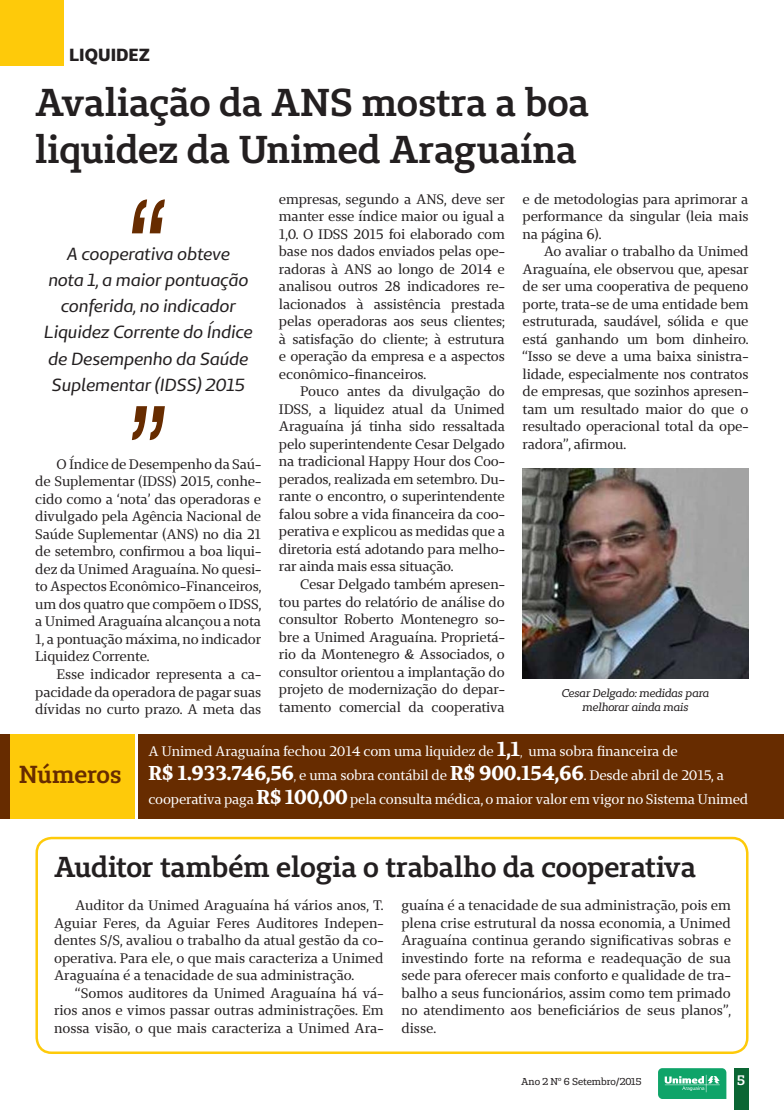
<style>
.page{position:relative;width:784px;height:1110px;background:#fff}
.page>*{position:absolute;margin:0;border:0;box-sizing:border-box;transform-origin:0 0}
.t1{font:600 38.75px/46.5px "Unimed Slab";letter-spacing:-.005em;color:#231f20}
.t2{font:600 28.75px "Unimed Slab";letter-spacing:-.005em;color:#231f20}
.t3{font:600 24.62px "Unimed Slab";letter-spacing:-.005em;color:#672c00}
.t4{font:italic 17.5px/26.2px "Unimed Sans";letter-spacing:-.01em;color:#231f20;text-align:center}
.t5{font:800 17.5px "Unimed Sans";color:#231f20}
.t6{font:13.75px/17.5px "Unimed Serif";letter-spacing:-.01em;color:#231f20;text-align:justify}
.t7{font:13.75px/23.8px "Unimed Serif";letter-spacing:-.01em;color:#fff}
.t8{font:600 13.75px "Unimed Slab";color:#fff}
.t9{font:italic 11.25px/13.5px "Unimed Slab";letter-spacing:-.005em;color:#231f20;text-align:center}
.t10{font:10px "Unimed Slab";letter-spacing:-.005em;color:#231f20}
.s1{font-weight:700;font-size:20px}
.s2{font-style:inherit}
</style>
<div class="page">
<div style="left:733px;top:1067px;width:14px;height:42px;background:#0b6634"></div>
<svg style="left:658px;top:1068px;width:68px;height:30px;background:#30b07e"></svg>
<img style="left:522px;top:468px;width:226px;height:210px">
<div style="left:0;top:0;width:64px;height:66px;background:#feca0a"></div>
<div style="left:35px;top:836px;width:713px;height:217px;border:2px solid #feca0a;border-radius:15px"></div>
<svg style="left:132px;top:199px;width:33px;height:34px"></svg>
<svg style="left:132px;top:406px;width:33px;height:34px"></svg>
<div style="left:0;top:734px;width:135px;height:84px;background:#feca0a"></div>
<div style="left:138px;top:734px;width:645px;height:84px;background:#672c00"></div>
<div style="left:0;top:734px;width:10px;height:84px;background:#672c00"></div>
<p class="t5" style="left:69px;top:43px;width:82px">LIQUIDEZ</p>
<h1 class="t1" style="left:35px;top:78px;width:555px">Avaliação da ANS mostra a boa liquidez da Unimed Araguaína</h1>
<p class="t6" style="left:279px;top:190px;width:227px">empresas, segundo a ANS, deve ser manter esse índice maior ou igual a 1,0. O IDSS 2015 foi elaborado com base nos dados enviados pelas ope&shy;radoras à ANS ao longo de 2014 e analisou outros 28 indicadores re&shy;lacionados à assistência prestada pelas operadoras aos seus clientes; à satisfação do cliente; à estrutura e operação da empresa e a aspectos econômico-financeiros.</p>
<p class="t6" style="left:279px;top:382px;width:227px;text-indent:21px">Pouco antes da divulgação do IDSS, a liquidez atual da Unimed Araguaína já tinha sido ressaltada pelo superintendente Cesar Delgado na tradicional Happy Hour dos Coo&shy;perados, realizada em setembro. Du&shy;rante o encontro, o superintendente falou sobre a vida financeira da coo&shy;perativa e explicou as medidas que a diretoria está adotando para melho&shy;rar ainda mais essa situação.</p>
<p class="t6" style="left:279px;top:575px;width:227px;text-indent:21px">Cesar Delgado também apresen&shy;tou partes do relatório de análise do consultor Roberto Montenegro so&shy;bre a Unimed Araguaína. Proprietá&shy;rio da Montenegro &amp; Associados, o consultor orientou a implantação do projeto de modernização do depar&shy;tamento comercial da cooperativa</p>
<p class="t6" style="left:522px;top:190px;width:227px">e de metodologias para aprimorar a performance da singular (leia mais na página 6).</p>
<p class="t6" style="left:522px;top:242px;width:227px;text-indent:21px">Ao avaliar o trabalho da Unimed Araguaína, ele observou que, apesar de ser uma cooperativa de pequeno porte, trata-se de uma entidade bem estruturada, saudável, sólida e que está ganhando um bom dinheiro. “Isso se deve a uma baixa sinistra&shy;lidade, especialmente nos contratos de empresas, que sozinhos apresen&shy;tam um resultado maior do que o resultado operacional total da ope&shy;radora”, afirmou.</p>
<p class="t4" style="left:44px;top:240px;width:210px">A cooperativa obteve<br>nota 1, a maior pontuação conferida, no indicador<br>Liquidez Corrente do Índice de Desempenho da Saúde<br>Suplementar (IDSS) 2015</p>
<p class="t6" style="left:35px;top:455px;width:227px;text-indent:21px">O Índice de Desempenho da Saú&shy;de Suplementar (IDSS) 2015, conhe&shy;cido como a ‘nota’ das operadoras e divulgado pela Agência Nacional de Saúde Suplementar (ANS) no dia 21 de setembro, confirmou a boa liqui&shy;dez da Unimed Araguaína. No quesi&shy;to Aspectos Econômico-Financeiros, um dos quatro que compõem o IDSS, a Unimed Araguaína alcançou a nota 1, a pontuação máxima, no indicador Liquidez Corrente.</p>
<p class="t6" style="left:35px;top:665px;width:227px;text-indent:21px">Esse indicador representa a ca&shy;pacidade da operadora de pagar suas dívidas no curto prazo. A meta das</p>
<p class="t9" style="left:561px;top:686px;width:149px">Cesar Delgado: medidas para melhorar ainda mais</p>
<p class="t7" style="left:148px;top:739px;width:601px">A Unimed Araguaína fechou 2014 com uma liquidez de <span class="s1">1,1</span><span class="s2">,</span> uma sobra financeira de<br><span class="s1">R$ 1.933.746,56</span><span class="s2">,</span> e uma sobra contábil de <span class="s1">R$ 900.154,66</span>. Desde abril de 2015, a cooperativa paga <span class="s1">R$ 100,00</span> pela consulta médica, o maior valor em vigor no Sistema Unimed</p>
<h3 class="t3" style="left:19px;top:758px;width:104px">Números</h3>
<h2 class="t2" style="left:54px;top:848px;width:643px">Auditor também elogia o trabalho da cooperativa</h2>
<p class="t6" style="left:54px;top:895px;width:331px;text-indent:21px">Auditor da Unimed Araguaína há vários anos, T.<br>Aguiar Feres, da Aguiar Feres Auditores Indepen&shy;dentes S/S, avaliou o trabalho da atual gestão da co&shy;operativa. Para ele, o que mais caracteriza a Unimed Araguaína é a tenacidade de sua administração.</p>
<p class="t6" style="left:54px;top:983px;width:331px;text-indent:21px">“Somos auditores da Unimed Araguaína há vá&shy;rios anos e vimos passar outras administrações. Em nossa visão, o que mais caracteriza a Unimed Ara-</p>
<p class="t6" style="left:401px;top:895px;width:331px">guaína é a tenacidade de sua administração, pois em plena crise estrutural da nossa economia, a Unimed Araguaína continua gerando significativas sobras e investindo forte na reforma e readequação de sua sede para oferecer mais conforto e qualidade de tra&shy;balho a seus funcionários, assim como tem primado no atendimento aos beneficiários de seus planos”, disse.</p>
<p class="t10" style="left:520px;top:1074px;width:122px">Ano 2 Nº 6 Setembro/2015</p>
<p class="t8" style="left:736px;top:1070px;width:9px">5</p>
</div>
